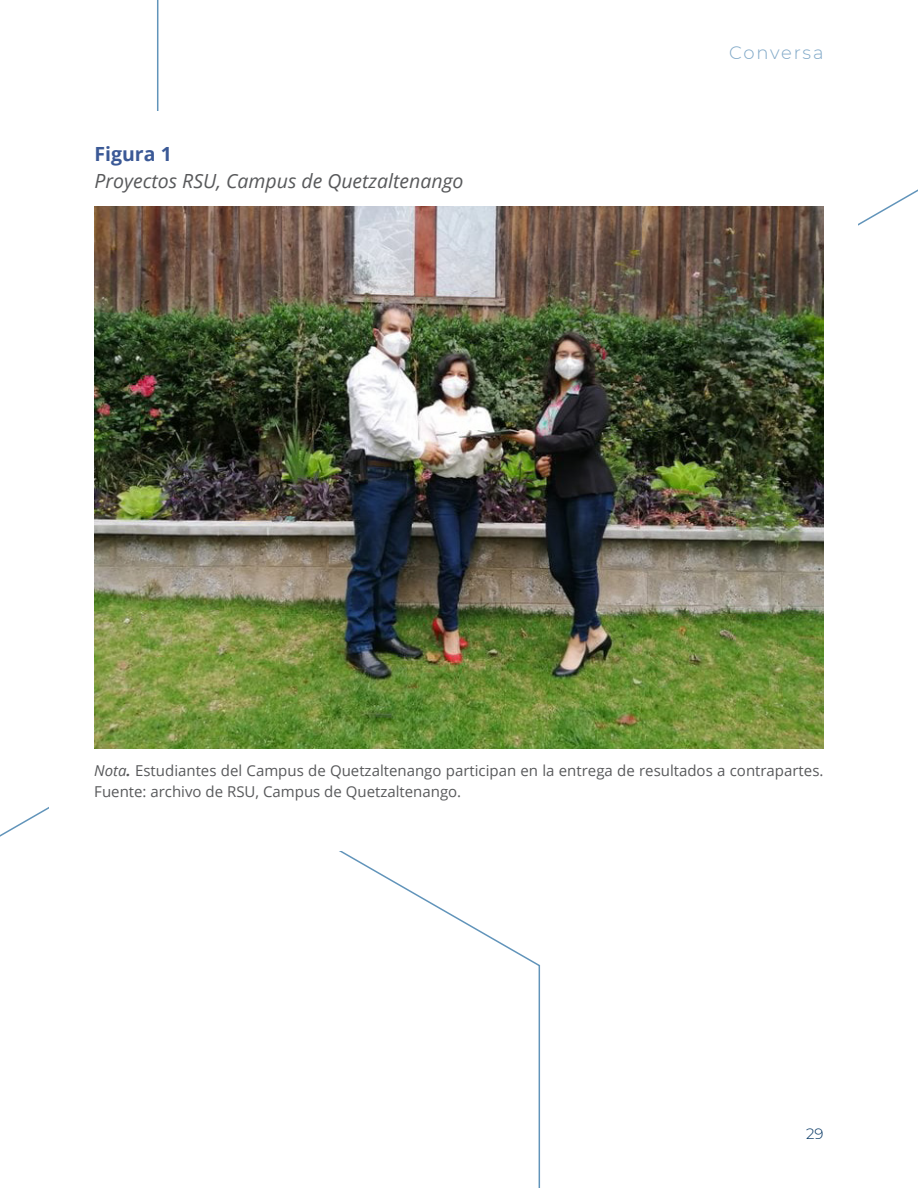
<style>
.page{position:relative;width:918px;height:1188px;background:#fff}
.page>*{position:absolute;margin:0;border:0;box-sizing:border-box;transform-origin:0 0}
.t1{font:italic 19.5px "Open Sans";color:#58595b}
.t2{font:700 19.5px "Open Sans";color:#3b5996}
.t3{font:300 18px "Montserrat";letter-spacing:.095em;color:#81a9c8}
.t4{font:15px/21px "Open Sans";color:#58595b}
.t5{font:300 15px "Montserrat";color:#003361}
.s1{font-style:italic}
.s2{font-weight:700;font-style:italic}
</style>
<div class="page">
<svg style="left:0;top:807px;width:541px;height:381px"></svg>
<div style="left:49px;top:112px;width:809px;height:739px;background:#fff"></div>
<img style="left:94px;top:206px;width:730px;height:542px">
<h1 class="t2" style="left:94px;top:141px;width:79px">Figura 1</h1>
<h1 class="t1" style="left:94px;top:168px;width:370px">Proyectos RSU, Campus de Quetzaltenango</h1>
<p class="t3" style="left:729px;top:41px;width:96px">Conversa</p>
<p class="t4" style="left:94px;top:759px;width:731px"><span class="s1">Nota</span><span class="s2">.</span> Estudiantes del Campus de Quetzaltenango participan en la entrega de resultados a contrapartes.<br>Fuente: archivo de RSU, Campus de Quetzaltenango.</p>
<p class="t5" style="left:806px;top:1124px;width:19px">29</p>
</div>
